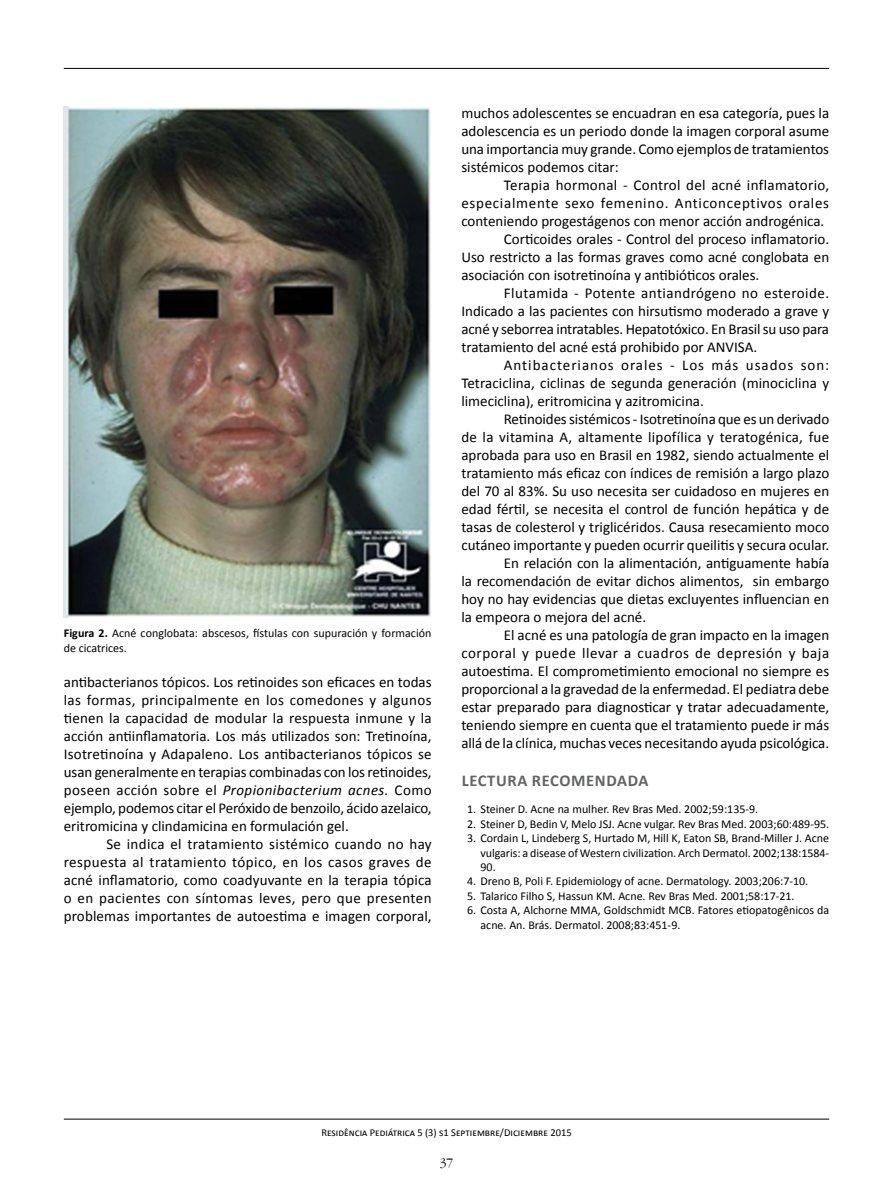
<style>
.page{position:relative;width:893px;height:1191px;background:#fff}
.page>*{position:absolute;margin:0;border:0;box-sizing:border-box;transform-origin:0 0}
.t1{font:700 16.5px "Calibri";letter-spacing:.04em;color:#636466}
.t2{font:15px/18px "Calibri";color:#000;text-align:justify}
.t3{font:15px "Calibri";letter-spacing:.02em;color:#000}
.t4{font:15px "Calibri";letter-spacing:.045em;color:#000}
.t5{font:15px "Calibri";letter-spacing:.035em;color:#000}
.t6{font:15px "Calibri";letter-spacing:.03em;color:#000}
.t7{font:15px "Calibri";letter-spacing:.065em;color:#000}
.t8{font:13.5px "Gatineau Plain";color:#000}
.t9{font:12px/14.4px "Calibri";color:#000}
.t10{font:10.5px "Calibri";color:#000}
.s1{font-weight:700}
.s2{font-style:italic}
</style>
<div class="page">
<hr style="left:64px;top:68px;width:765px;height:1px;background:#000">
<hr style="left:64px;top:1118px;width:765px;height:1px;background:#000">
<img style="left:64px;top:106px;width:367px;height:511px">
<p class="t9" style="left:64px;top:625px;width:369px;line-height:15px"><span class="s1">Figura 2.</span> Acné conglobata: abscesos, fístulas con supuración y formación de cicatrices.</p>
<p class="t2" style="left:64px;top:672px;width:369px">antibacterianos tópicos. Los retinoides son eficaces en todas las formas, principalmente en los comedones y algunos tienen la capacidad de modular la respuesta inmune y la acción antiinflamatoria. Los más utilizados son: Tretinoína, Isotretinoína y Adapaleno. Los antibacterianos tópicos se usan generalmente en terapias combinadas con los retinoides, poseen acción sobre el <span class="s2">Propionibacterium acnes.</span> Como ejemplo, podemos citar el Peróxido de benzoilo, ácido azelaico, eritromicina y clindamicina en formulación gel.</p>
<p class="t2" style="left:64px;top:834px;width:369px;text-indent:43px">Se indica el tratamiento sistémico cuando no hay respuesta al tratamiento tópico, en los casos graves de acné inflamatorio, como coadyuvante en la terapia tópica o en pacientes con síntomas leves, pero que presenten problemas importantes de autoestima e imagen corporal,</p>
<p class="t2" style="left:461px;top:103px;width:369px">muchos adolescentes se encuadran en esa categoría, pues la adolescencia es un periodo donde la imagen corporal asume una importancia muy grande. Como ejemplos de tratamientos sistémicos podemos citar:</p>
<p class="t3" style="left:504px;top:174px;width:327px">Terapia hormonal - Control del acné inflamatorio,</p>
<p class="t4" style="left:461px;top:192px;width:369px">especialmente sexo femenino. Anticonceptivos orales</p>
<p class="t2" style="left:461px;top:211px;width:364px">conteniendo progestágenos con menor acción androgénica.</p>
<p class="t2" style="left:504px;top:229px;width:327px">Corticoides orales - Control del proceso inflamatorio.</p>
<p class="t2" style="left:461px;top:247px;width:369px">Uso restricto a las formas graves como acné conglobata en</p>
<p class="t2" style="left:461px;top:265px;width:300px">asociación con isotretinoína y antibióticos orales.</p>
<p class="t6" style="left:504px;top:282px;width:327px">Flutamida - Potente antiandrógeno no esteroide.</p>
<p class="t2" style="left:461px;top:301px;width:369px">Indicado a las pacientes con hirsutismo moderado a grave y</p>
<p class="t2" style="left:461px;top:319px;width:369px">acné y seborrea intratables. Hepatotóxico. En Brasil su uso para</p>
<p class="t2" style="left:461px;top:337px;width:297px">tratamiento del acné está prohibido por ANVISA.</p>
<p class="t7" style="left:504px;top:354px;width:327px">Antibacterianos orales - Los más usados son:</p>
<p class="t2" style="left:461px;top:373px;width:369px">Tetraciclina, ciclinas de segunda generación (minociclina y</p>
<p class="t2" style="left:461px;top:391px;width:244px">limeciclina), eritromicina y azitromicina.</p>
<p class="t2" style="left:504px;top:409px;width:327px">Retinoides sistémicos - Isotretinoína que es un derivado</p>
<p class="t3" style="left:461px;top:426px;width:369px">de la vitamina A, altamente lipofílica y teratogénica, fue</p>
<p class="t2" style="left:461px;top:445px;width:369px">aprobada para uso en Brasil en 1982, siendo actualmente el</p>
<p class="t2" style="left:461px;top:463px;width:369px">tratamiento más eficaz con índices de remisión a largo plazo</p>
<p class="t2" style="left:461px;top:481px;width:369px">del 70 al 83%. Su uso necesita ser cuidadoso en mujeres en</p>
<p class="t2" style="left:461px;top:499px;width:369px">edad fértil, se necesita el control de función hepática y de</p>
<p class="t2" style="left:461px;top:517px;width:369px">tasas de colesterol y triglicéridos. Causa resecamiento moco</p>
<p class="t2" style="left:461px;top:535px;width:369px">cutáneo importante y pueden ocurrir queilitis y secura ocular.</p>
<p class="t2" style="left:504px;top:553px;width:327px">En relación con la alimentación, antiguamente había</p>
<p class="t2" style="left:461px;top:571px;width:369px">la recomendación de evitar dichos alimentos, sin embargo</p>
<p class="t2" style="left:461px;top:589px;width:369px">hoy no hay evidencias que dietas excluyentes influencian en</p>
<p class="t2" style="left:461px;top:607px;width:186px">la empeora o mejora del acné.</p>
<p class="t2" style="left:504px;top:625px;width:327px">El acné es una patología de gran impacto en la imagen</p>
<p class="t5" style="left:461px;top:642px;width:369px">corporal y puede llevar a cuadros de depresión y baja</p>
<p class="t2" style="left:461px;top:661px;width:369px">autoestima. El comprometimiento emocional no siempre es</p>
<p class="t2" style="left:461px;top:679px;width:369px">proporcional a la gravedad de la enfermedad. El pediatra debe</p>
<p class="t2" style="left:461px;top:697px;width:369px">estar preparado para diagnosticar y tratar adecuadamente,</p>
<p class="t2" style="left:461px;top:715px;width:369px">teniendo siempre en cuenta que el tratamiento puede ir más</p>
<p class="t2" style="left:461px;top:733px;width:369px">allá de la clínica, muchas veces necesitando ayuda psicológica.</p>
<p class="t1" style="left:462px;top:769px;width:188px">LECTURA RECOMENDADA</p>
<p class="t9" style="left:467px;top:802px;width:293px">1. Steiner D. Acne na mulher. Rev Bras Med. 2002;59:135-9.</p>
<p class="t9" style="left:467px;top:816px;width:364px">2. Steiner D, Bedin V, Melo JSJ. Acne vulgar. Rev Bras Med. 2003;60:489-95.</p>
<p class="t9" style="left:480px;top:830px;width:350px;text-align:justify;text-indent:-13px">3. Cordain L, Lindeberg S, Hurtado M, Hill K, Eaton SB, Brand-Miller J. Acne vulgaris: a disease of Western civilization. Arch Dermatol. 2002;138:1584- 90.</p>
<p class="t9" style="left:467px;top:874px;width:343px">4. Dreno B, Poli F. Epidemiology of acne. Dermatology. 2003;206:7-10.</p>
<p class="t9" style="left:467px;top:888px;width:329px">5. Talarico Filho S, Hassun KM. Acne. Rev Bras Med. 2001;58:17-21.</p>
<p class="t9" style="left:480px;top:902px;width:350px;text-indent:-13px">6. Costa A, Alchorne MMA, Goldschmidt MCB. Fatores etiopatogênicos da acne. An. Brás. Dermatol. 2008;83:451-9.</p>
<p class="t10" style="left:321px;top:1125px;width:252px">Residência Pediátrica 5 (3) s1 Septiembre/Diciembre 2015</p>
<p class="t8" style="left:440px;top:1155px;width:15px">37</p>
</div>
